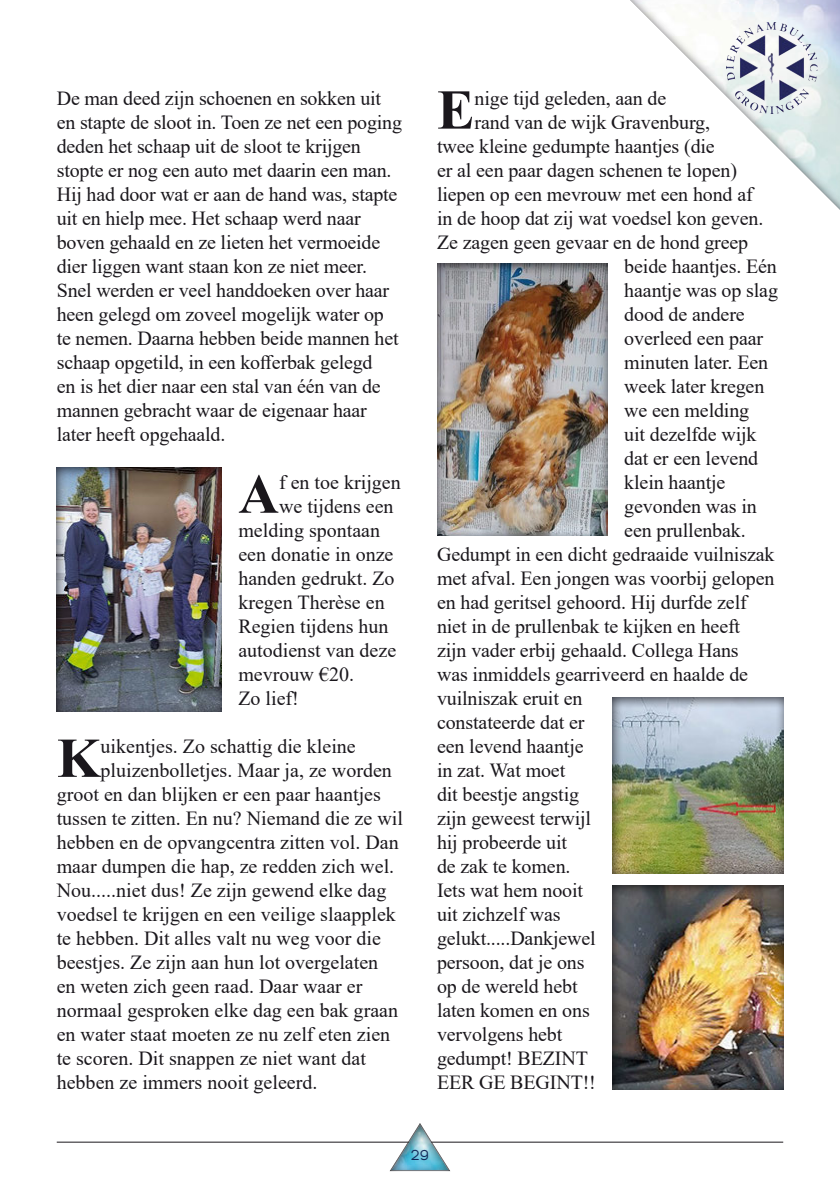
<style>
.page{position:relative;width:840px;height:1191px;background:#fff}
.page>*{position:absolute;margin:0;border:0;box-sizing:border-box;transform-origin:0 0}
.tekst_korte_stukjes{font:700 56.2px "Times New Roman";color:#1a171c}
.tekst_korte_stukjes-2{font:20px/24px "Times New Roman";letter-spacing:-.005em;color:#1a171c}
.t1{font:16px "Hero";color:#102858}
</style>
<div class="page">
<div style="left:56px;top:467px;width:166px;height:246px;background:#1a171c;opacity:.75"></div>
<div style="left:436px;top:263px;width:172px;height:274px;background:#1a171c;opacity:.75"></div>
<div style="left:611px;top:696px;width:172px;height:178px;background:#1a171c;opacity:.75"></div>
<div style="left:611px;top:885px;width:172px;height:206px;background:#1a171c;opacity:.75"></div>
<div style="left:609px;top:0;width:230px;height:229px;background:#1a171c;opacity:.75"></div>
<div style="left:389px;top:1120px;width:62px;height:52px;background:#1a171c;opacity:.75"></div>
<hr style="left:431px;top:1141px;width:351px;height:1px;background:#1a171c">
<hr style="left:57px;top:1141px;width:351px;height:1px;background:#1a171c">
<img style="left:726px;top:23px;width:90px;height:90px">
<p class="tekst_korte_stukjes-2" style="left:57px;top:85px;width:346px">De man deed zijn schoenen en sokken uit en stapte de sloot in. Toen ze net een poging deden het schaap uit de sloot te krijgen stopte er nog een auto met daarin een man.<br>Hij had door wat er aan de hand was, stapte uit en hielp mee. Het schaap werd naar boven gehaald en ze lieten het vermoeide dier liggen want staan kon ze niet meer.<br>Snel werden er veel handdoeken over haar heen gelegd om zoveel mogelijk water op te nemen. Daarna hebben beide mannen het schaap opgetild, in een kofferbak gelegd<br>en is het dier naar een stal van één van de mannen gebracht waar de eigenaar haar later heeft opgehaald.</p>
<p class="tekst_korte_stukjes" style="left:238px;top:453px;width:42px">A</p>
<p class="tekst_korte_stukjes-2" style="left:279px;top:469px;width:123px">f en toe krijgen</p>
<p class="tekst_korte_stukjes-2" style="left:279px;top:493px;width:116px">we tijdens een</p>
<p class="tekst_korte_stukjes-2" style="left:238px;top:517px;width:143px">melding spontaan</p>
<p class="tekst_korte_stukjes-2" style="left:238px;top:541px;width:156px">een donatie in onze</p>
<p class="tekst_korte_stukjes-2" style="left:238px;top:565px;width:158px">handen gedrukt. Zo</p>
<p class="tekst_korte_stukjes-2" style="left:238px;top:589px;width:148px">kregen Therèse en</p>
<p class="tekst_korte_stukjes-2" style="left:238px;top:613px;width:151px">Regien tijdens hun</p>
<p class="tekst_korte_stukjes-2" style="left:238px;top:637px;width:159px">autodienst van deze</p>
<p class="tekst_korte_stukjes-2" style="left:238px;top:661px;width:117px">mevrouw €20.</p>
<p class="tekst_korte_stukjes-2" style="left:238px;top:685px;width:62px">Zo lief!</p>
<p class="tekst_korte_stukjes" style="left:57px;top:717px;width:45px">K</p>
<p class="tekst_korte_stukjes-2" style="left:100px;top:733px;width:256px">uikentjes. Zo schattig die kleine</p>
<p class="tekst_korte_stukjes-2" style="left:100px;top:757px;width:293px">pluizenbolletjes. Maar ja, ze worden</p>
<p class="tekst_korte_stukjes-2" style="left:57px;top:781px;width:325px">groot en dan blijken er een paar haantjes</p>
<p class="tekst_korte_stukjes-2" style="left:57px;top:805px;width:347px">tussen te zitten. En nu? Niemand die ze wil</p>
<p class="tekst_korte_stukjes-2" style="left:57px;top:829px;width:343px">hebben en de opvangcentra zitten vol. Dan</p>
<p class="tekst_korte_stukjes-2" style="left:57px;top:853px;width:339px">maar dumpen die hap, ze redden zich wel.</p>
<p class="tekst_korte_stukjes-2" style="left:57px;top:877px;width:331px">Nou.....niet dus! Ze zijn gewend elke dag</p>
<p class="tekst_korte_stukjes-2" style="left:57px;top:901px;width:340px">voedsel te krijgen en een veilige slaapplek</p>
<p class="tekst_korte_stukjes-2" style="left:57px;top:925px;width:325px">te hebben. Dit alles valt nu weg voor die</p>
<p class="tekst_korte_stukjes-2" style="left:57px;top:949px;width:323px">beestjes. Ze zijn aan hun lot overgelaten</p>
<p class="tekst_korte_stukjes-2" style="left:57px;top:973px;width:307px">en weten zich geen raad. Daar waar er</p>
<p class="tekst_korte_stukjes-2" style="left:57px;top:997px;width:343px">normaal gesproken elke dag een bak graan</p>
<p class="tekst_korte_stukjes-2" style="left:57px;top:1021px;width:335px">en water staat moeten ze nu zelf eten zien</p>
<p class="tekst_korte_stukjes-2" style="left:57px;top:1045px;width:310px">te scoren. Dit snappen ze niet want dat</p>
<p class="tekst_korte_stukjes-2" style="left:57px;top:1069px;width:262px">hebben ze immers nooit geleerd.</p>
<p class="tekst_korte_stukjes" style="left:437px;top:69px;width:39px">E</p>
<p class="tekst_korte_stukjes-2" style="left:474px;top:85px;width:193px">nige tijd geleden, aan de</p>
<p class="tekst_korte_stukjes-2" style="left:474px;top:109px;width:237px">rand van de wijk Gravenburg,</p>
<p class="tekst_korte_stukjes-2" style="left:437px;top:133px;width:279px">twee kleine gedumpte haantjes (die</p>
<p class="tekst_korte_stukjes-2" style="left:437px;top:157px;width:301px">er al een paar dagen schenen te lopen)</p>
<p class="tekst_korte_stukjes-2" style="left:437px;top:181px;width:317px">liepen op een mevrouw met een hond af</p>
<p class="tekst_korte_stukjes-2" style="left:437px;top:205px;width:328px">in de hoop dat zij wat voedsel kon geven.</p>
<p class="tekst_korte_stukjes-2" style="left:437px;top:229px;width:312px">Ze zagen geen gevaar en de hond greep</p>
<p class="tekst_korte_stukjes-2" style="left:624px;top:253px;width:154px">beide haantjes. Eén</p>
<p class="tekst_korte_stukjes-2" style="left:624px;top:277px;width:155px">haantje was op slag</p>
<p class="tekst_korte_stukjes-2" style="left:624px;top:301px;width:122px">dood de andere</p>
<p class="tekst_korte_stukjes-2" style="left:624px;top:325px;width:140px">overleed een paar</p>
<p class="tekst_korte_stukjes-2" style="left:624px;top:349px;width:145px">minuten later. Een</p>
<p class="tekst_korte_stukjes-2" style="left:624px;top:373px;width:141px">week later kregen</p>
<p class="tekst_korte_stukjes-2" style="left:624px;top:397px;width:126px">we een melding</p>
<p class="tekst_korte_stukjes-2" style="left:624px;top:421px;width:134px">uit dezelfde wijk</p>
<p class="tekst_korte_stukjes-2" style="left:624px;top:445px;width:135px">dat er een levend</p>
<p class="tekst_korte_stukjes-2" style="left:624px;top:469px;width:103px">klein haantje</p>
<p class="tekst_korte_stukjes-2" style="left:624px;top:493px;width:134px">gevonden was in</p>
<p class="tekst_korte_stukjes-2" style="left:624px;top:517px;width:123px">een prullenbak.</p>
<p class="tekst_korte_stukjes-2" style="left:437px;top:541px;width:339px">Gedumpt in een dicht gedraaide vuilniszak</p>
<p class="tekst_korte_stukjes-2" style="left:437px;top:565px;width:339px">met afval. Een jongen was voorbij gelopen</p>
<p class="tekst_korte_stukjes-2" style="left:437px;top:589px;width:311px">en had geritsel gehoord. Hij durfde zelf</p>
<p class="tekst_korte_stukjes-2" style="left:437px;top:613px;width:304px">niet in de prullenbak te kijken en heeft</p>
<p class="tekst_korte_stukjes-2" style="left:437px;top:637px;width:303px">zijn vader erbij gehaald. Collega Hans</p>
<p class="tekst_korte_stukjes-2" style="left:437px;top:661px;width:312px">was inmiddels gearriveerd en haalde de</p>
<p class="tekst_korte_stukjes-2" style="left:437px;top:685px;width:147px">vuilniszak eruit en</p>
<p class="tekst_korte_stukjes-2" style="left:437px;top:709px;width:149px">constateerde dat er</p>
<p class="tekst_korte_stukjes-2" style="left:437px;top:733px;width:148px">een levend haantje</p>
<p class="tekst_korte_stukjes-2" style="left:437px;top:757px;width:130px">in zat. Wat moet</p>
<p class="tekst_korte_stukjes-2" style="left:437px;top:781px;width:143px">dit beestje angstig</p>
<p class="tekst_korte_stukjes-2" style="left:437px;top:805px;width:155px">zijn geweest terwijl</p>
<p class="tekst_korte_stukjes-2" style="left:437px;top:829px;width:131px">hij probeerde uit</p>
<p class="tekst_korte_stukjes-2" style="left:437px;top:853px;width:135px">de zak te komen.</p>
<p class="tekst_korte_stukjes-2" style="left:437px;top:877px;width:147px">Iets wat hem nooit</p>
<p class="tekst_korte_stukjes-2" style="left:437px;top:901px;width:125px">uit zichzelf was</p>
<p class="tekst_korte_stukjes-2" style="left:437px;top:925px;width:160px">gelukt.....Dankjewel</p>
<p class="tekst_korte_stukjes-2" style="left:437px;top:949px;width:149px">persoon, dat je ons</p>
<p class="tekst_korte_stukjes-2" style="left:437px;top:973px;width:142px">op de wereld hebt</p>
<p class="tekst_korte_stukjes-2" style="left:437px;top:997px;width:154px">laten komen en ons</p>
<p class="tekst_korte_stukjes-2" style="left:437px;top:1021px;width:127px">vervolgens hebt</p>
<p class="tekst_korte_stukjes-2" style="left:437px;top:1045px;width:152px">gedumpt! BEZINT</p>
<p class="tekst_korte_stukjes-2" style="left:437px;top:1069px;width:160px">EER GE BEGINT!!</p>
<p class="t1" style="left:411px;top:1147px;width:20px">29</p>
</div>
